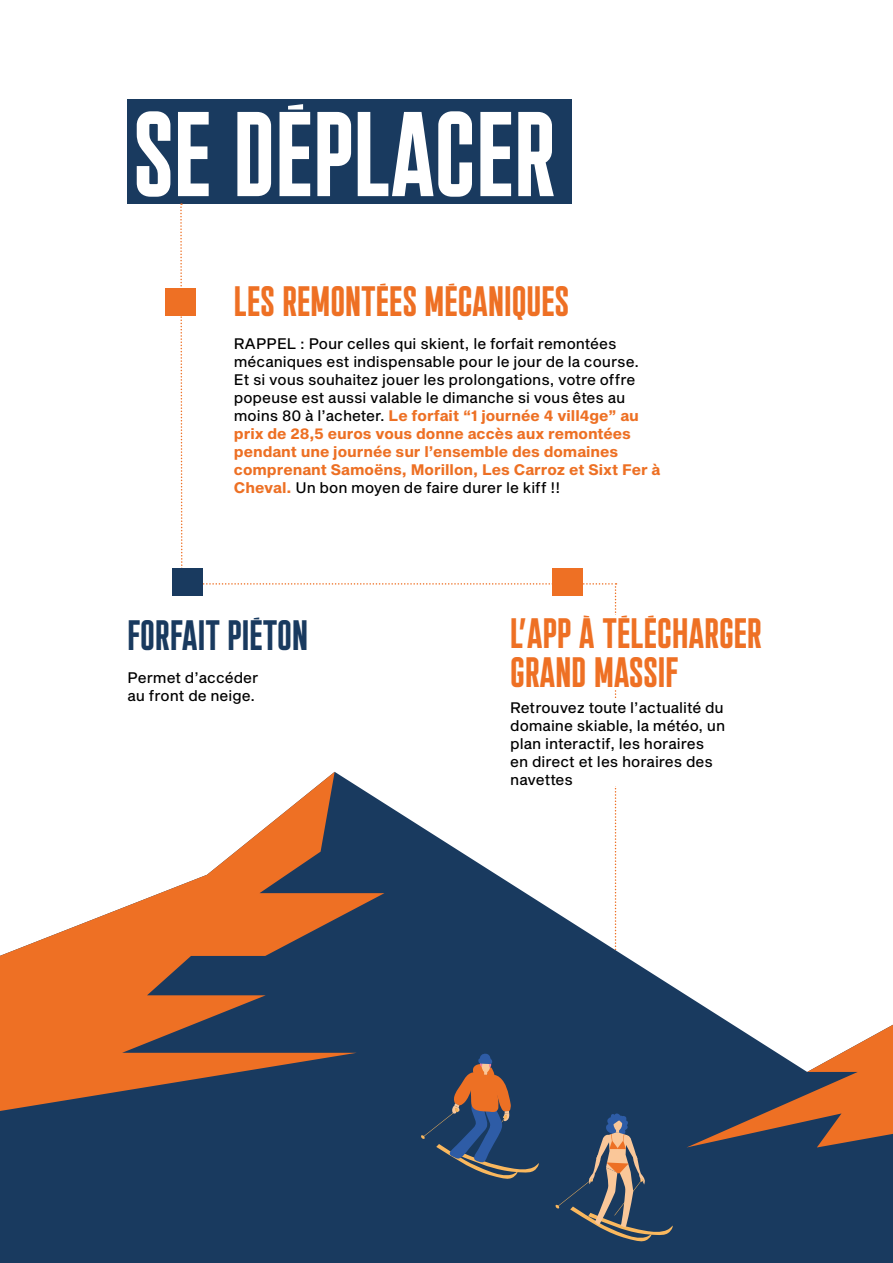
<style>
.page{position:relative;width:893px;height:1263px;background:#fff}
.page>*{position:absolute;margin:0;border:0;box-sizing:border-box;transform-origin:0 0}
.t1{font:700 120.3px "Plaak 42 Extracondensed";color:#fff}
.t2{font:700 42.6px/39px "Plaak 42 Extracondensed";color:#ee7024}
.t3{font:700 42.6px "Plaak 42 Extracondensed";color:#193a5f}
.t4{font:15px/18px "Sequel Sans Roman Body";color:#000}
.t5{font:15px/18px "Sequel Sans Bold Body";color:#ed7024}
.s1{font-family:"Sequel Sans Roman Body";color:#000}
.s2{font-family:"Sequel Sans Bold Body";color:#ed7024}
</style>
<div class="page">
<div style="left:128px;top:99px;width:444px;height:105px;background:#193a5f"></div>
<div style="left:166px;top:288px;width:30px;height:27px;background:#ee7024"></div>
<div style="left:173px;top:569px;width:30px;height:27px;background:#193a5f"></div>
<div style="left:553px;top:569px;width:30px;height:27px;background:#ee7024"></div>
<svg style="left:0;top:786px;width:893px;height:477px;fill:#193a5f"></svg>
<svg style="left:0;top:772px;width:384px;height:339px"></svg>
<svg style="left:686px;top:1025px;width:207px;height:122px"></svg>
<svg style="left:421px;top:1053px;width:118px;height:126px"></svg>
<svg style="left:555px;top:1113px;width:118px;height:129px"></svg>
<h1 class="t1" style="left:133px;top:99px;width:424px">SE DÉPLACER</h1>
<h2 class="t2" style="left:234px;top:282px;width:337px">LES REMONTÉES MÉCANIQUES</h2>
<p class="t4" style="left:234px;top:335px;width:407px">RAPPEL : Pour celles qui skient, le forfait remontées mécaniques est indispensable pour le jour de la course.<br>Et si vous souhaitez jouer les prolongations, votre offre popeuse est aussi valable le dimanche si vous êtes au</p>
<p class="t5" style="left:234px;top:407px;width:428px"><span class="s1">moins 80 à l’acheter.</span> Le forfait “1 journée 4 vill4ge” au prix de 28,5 euros vous donne accès aux remontées pendant une journée sur l’ensemble des domaines comprenant Samoëns, Morillon, Les Carroz et Sixt Fer à</p>
<p class="t4" style="left:234px;top:479px;width:328px"><span class="s2">Cheval.</span> Un bon moyen de faire durer le kiff !!</p>
<h2 class="t3" style="left:128px;top:616px;width:182px">FORFAIT PIÉTON</h2>
<h2 class="t2" style="left:510px;top:613px;width:253px">L’APP À TÉLÉCHARGER<br>GRAND MASSIF</h2>
<p class="t4" style="left:510px;top:700px;width:216px">Retrouvez toute l’actualité du domaine skiable, la météo, un plan interactif, les horaires en direct et les horaires des navettes</p>
<p class="t4" style="left:128px;top:669px;width:132px">Permet d’accéder au front de neige.</p>
</div>
